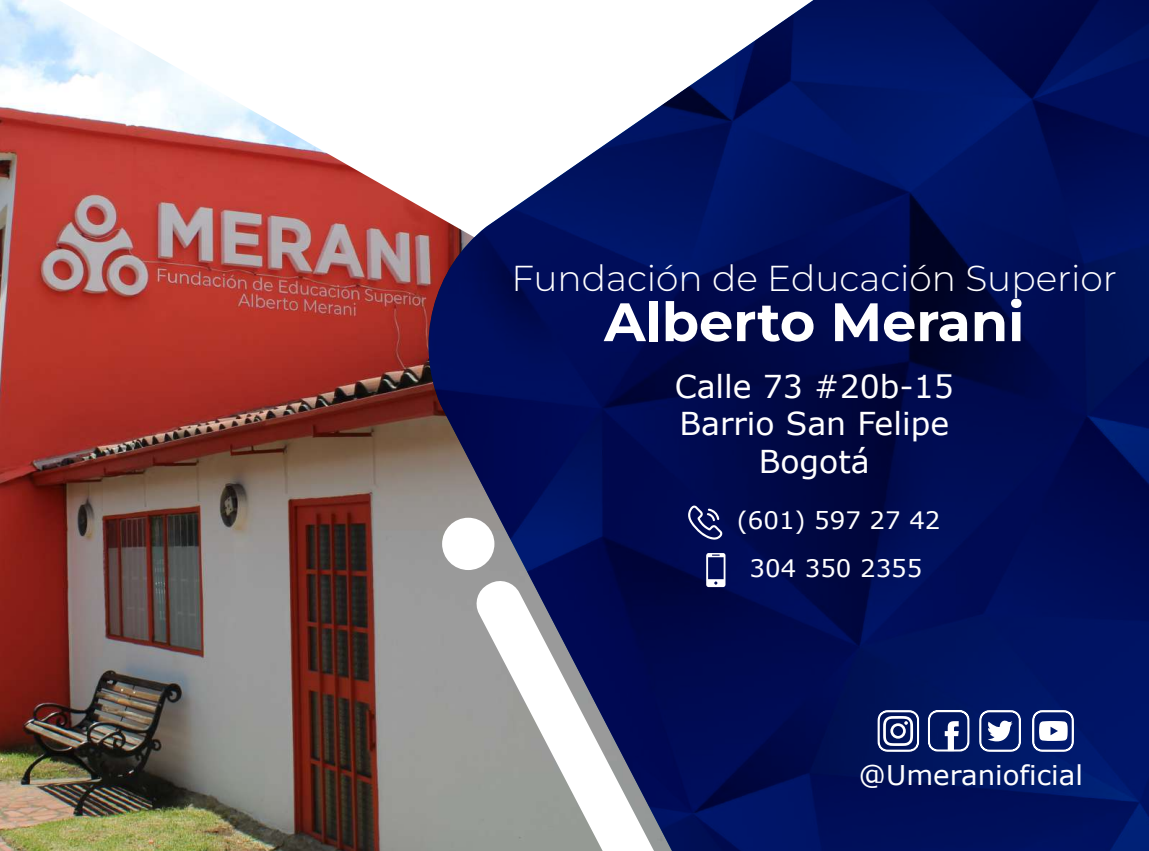
<style>
.page{position:relative;width:1149px;height:851px;background:#fff}
.page>*{position:absolute;margin:0;border:0;box-sizing:border-box;transform-origin:0 0}
.t1{font:700 54px "Montserrat";color:#fff}
.t2{font:300 36px "Montserrat";color:#fff}
.t3{font:31.5px/37.8px "Verdana";color:#fff;text-align:center}
.t4{font:27.15px "Verdana";color:#fff}
.t5{font:24px/47.4px "Verdana";color:#fff;text-align:center}
</style>
<div class="page">
<img style="left:0;top:0;width:414px;height:850px">
<svg style="left:58px;top:0;width:356px;height:248px"></svg>
<img style="left:414px;top:0;width:734px;height:850px">
<svg style="left:978px;top:709px;width:43px;height:43px"></svg>
<svg style="left:876px;top:709px;width:43px;height:43px"></svg>
<svg style="left:1031px;top:709px;width:43px;height:43px"></svg>
<svg style="left:926px;top:708px;width:43px;height:44px"></svg>
<svg style="left:688px;top:505px;width:34px;height:34px"></svg>
<svg style="left:706px;top:553px;width:19px;height:34px"></svg>
<div style="left:442px;top:517px;width:52px;height:53px;background:#fff;border-radius:50%"></div>
<p class="t2" style="left:511px;top:254px;width:607px">Fundación de Educación Superior</p>
<h1 class="t1" style="left:604px;top:283px;width:421px">Alberto Merani</h1>
<p class="t3" style="left:674px;top:367px;width:281px">Calle 73 #20b-15<br>Barrio San Felipe<br>Bogotá</p>
<p class="t5" style="left:736px;top:496px;width:205px">(601) 597 27 42<br>304 350 2355</p>
<p class="t4" style="left:858px;top:756px;width:226px">@Umeranioficial</p>
</div>
